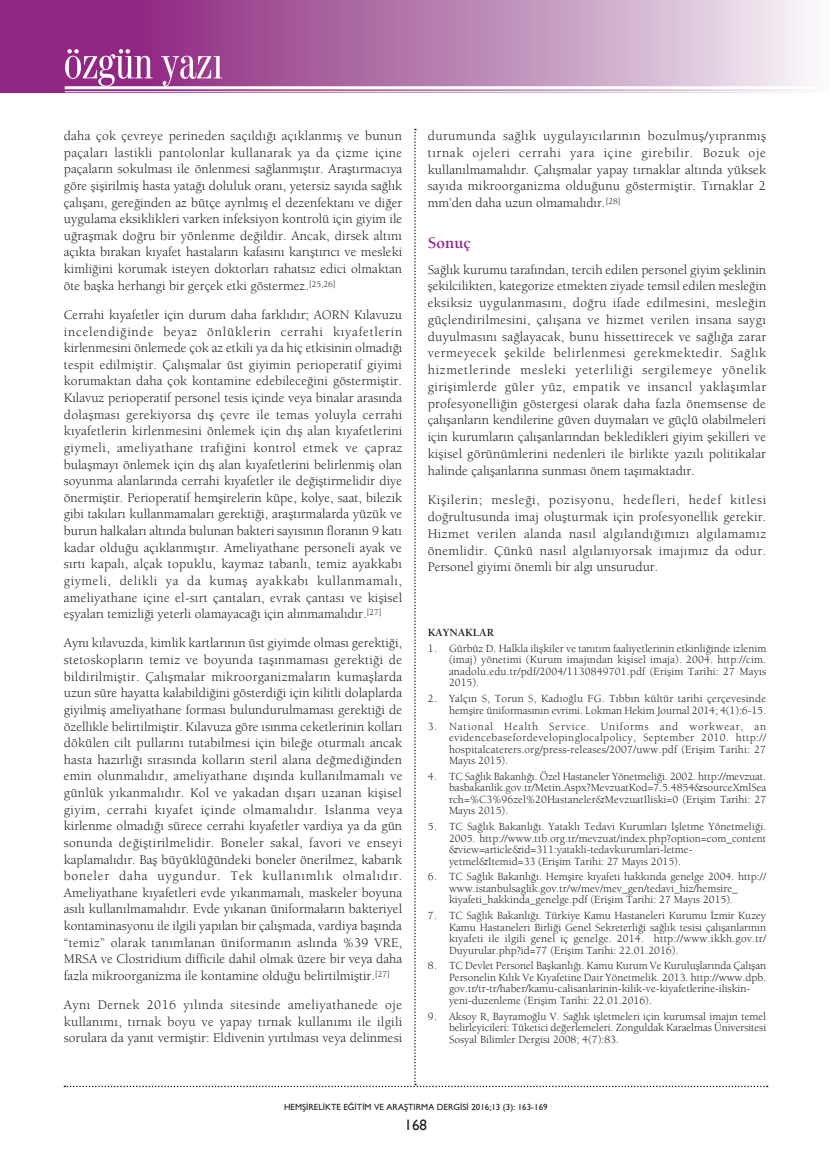
<style>
.page{position:relative;width:830px;height:1149px;background:#fff}
.page>*{position:absolute;margin:0;border:0;box-sizing:border-box;transform-origin:0 0}
.t1{font:16.5px "Berkeley Bold Tr";color:#90268f}
.t2{font:15px "Gill Sans";color:#231f20}
.t3{font:13.5px/16.6px "Berkeley Book Tr";color:#231f20;text-align:justify}
.t4{font:11.25px/11.6px "Berkeley Book Tr";color:#231f20;text-align:justify}
.t5{font:11.25px "Berkeley Bold Tr";color:#231f20}
.t6{font:9px "Gill Sans Normal Tr";color:#231f20}
</style>
<div class="page">
<svg style="left:0;top:0;width:808px;height:92px;background:#b97fb2"></svg>
<svg style="left:65px;top:49px;width:157px;height:37px;background:#ac5da2"></svg>
<hr style="left:65px;top:86px;width:752px;height:3px;background:#fff">
<hr style="left:65px;top:91px;width:752px;height:1px;background:#fff">
<p class="t3" style="left:64px;top:127px;width:340px">daha çok çevreye perineden saçıldığı açıklanmış ve bunun paçaları lastikli pantolonlar kullanarak ya da çizme içine paçaların sokulması ile önlenmesi sağlanmıştır. Araştırmacıya göre şişirilmiş hasta yatağı doluluk oranı, yetersiz sayıda sağlık çalışanı, gereğinden az bütçe ayrılmış el dezenfektanı ve diğer uygulama eksiklikleri varken infeksiyon kontrolü için giyim ile uğraşmak doğru bir yönlenme değildir. Ancak, dirsek altını açıkta bırakan kıyafet hastaların kafasını karıştırıcı ve mesleki kimliğini korumak isteyen doktorları rahatsız edici olmaktan öte başka herhangi bir gerçek etki göstermez.<sup>[25,26]</sup></p>
<p class="t3" style="left:64px;top:306px;width:340px">Cerrahi kıyafetler için durum daha farklıdır; AORN Kılavuzu incelendiğinde beyaz önlüklerin cerrahi kıyafetlerin kirlenmesini önlemede çok az etkili ya da hiç etkisinin olmadığı tespit edilmiştir. Çalışmalar üst giyimin perioperatif giyimi korumaktan daha çok kontamine edebileceğini göstermiştir.<br>Kılavuz perioperatif personel tesis içinde veya binalar arasında dolaşması gerekiyorsa dış çevre ile temas yoluyla cerrahi kıyafetlerin kirlenmesini önlemek için dış alan kıyafetlerini giymeli, ameliyathane trafiğini kontrol etmek ve çapraz bulaşmayı önlemek için dış alan kıyafetlerini belirlenmiş olan soyunma alanlarında cerrahi kıyafetler ile değiştirmelidir diye önermiştir. Perioperatif hemşirelerin küpe, kolye, saat, bilezik gibi takıları kullanmamaları gerektiği, araştırmalarda yüzük ve burun halkaları altında bulunan bakteri sayısının floranın 9 katı kadar olduğu açıklanmıştır. Ameliyathane personeli ayak ve sırtı kapalı, alçak topuklu, kaymaz tabanlı, temiz ayakkabı giymeli, delikli ya da kumaş ayakkabı kullanmamalı, ameliyathane içine el-sırt çantaları, evrak çantası ve kişisel eşyaları temizliği yeterli olamayacağı için alınmamalıdır.<sup>[27]</sup></p>
<p class="t3" style="left:64px;top:634px;width:340px">Aynı kılavuzda, kimlik kartlarının üst giyimde olması gerektiği, stetoskopların temiz ve boyunda taşınmaması gerektiği de bildirilmiştir. Çalışmalar mikroorganizmaların kumaşlarda uzun süre hayatta kalabildiğini gösterdiği için kilitli dolaplarda giyilmiş ameliyathane forması bulundurulmaması gerektiği de özellikle belirtilmiştir. Kılavuza göre ısınma ceketlerinin kolları dökülen cilt pullarını tutabilmesi için bileğe oturmalı ancak hasta hazırlığı sırasında kolların steril alana değmediğinden emin olunmalıdır, ameliyathane dışında kullanılmamalı ve günlük yıkanmalıdır. Kol ve yakadan dışarı uzanan kişisel giyim, cerrahi kıyafet içinde olmamalıdır. Islanma veya kirlenme olmadığı sürece cerrahi kıyafetler vardiya ya da gün sonunda değiştirilmelidir. Boneler sakal, favori ve enseyi kaplamalıdır. Baş büyüklüğündeki boneler önerilmez, kabarık boneler daha uygundur. Tek kullanımlık olmalıdır.<br>Ameliyathane kıyafetleri evde yıkanmamalı, maskeler boyuna asılı kullanılmamalıdır. Evde yıkanan üniformaların bakteriyel kontaminasyonu ile ilgili yapılan bir çalışmada, vardiya başında “temiz” olarak tanımlanan üniformanın aslında %39 VRE, MRSA ve Clostridium difficile dahil olmak üzere bir veya daha fazla mikroorganizma ile kontamine olduğu belirtilmiştir.<sup>[27]</sup></p>
<p class="t3" style="left:64px;top:996px;width:340px">Aynı Dernek 2016 yılında sitesinde ameliyathanede oje kullanımı, tırnak boyu ve yapay tırnak kullanımı ile ilgili sorulara da yanıt vermiştir: Eldivenin yırtılması veya delinmesi</p>
<p class="t3" style="left:427px;top:127px;width:340px">durumunda sağlık uygulayıcılarının bozulmuş/yıpranmış tırnak ojeleri cerrahi yara içine girebilir. Bozuk oje kullanılmamalıdır. Çalışmalar yapay tırnaklar altında yüksek sayıda mikroorganizma olduğunu göstermiştir. Tırnaklar 2 mm’den daha uzun olmamalıdır.<sup>[28]</sup></p>
<p class="t1" style="left:427px;top:233px;width:45px">Sonuç</p>
<p class="t3" style="left:427px;top:261px;width:340px">Sağlık kurumu tarafından, tercih edilen personel giyim şeklinin şekilcilikten, kategorize etmekten ziyade temsil edilen mesleğin eksiksiz uygulanmasını, doğru ifade edilmesini, mesleğin güçlendirilmesini, çalışana ve hizmet verilen insana saygı duyulmasını sağlayacak, bunu hissettirecek ve sağlığa zarar vermeyecek şekilde belirlenmesi gerekmektedir. Sağlık hizmetlerinde mesleki yeterliliği sergilemeye yönelik girişimlerde güler yüz, empatik ve insancıl yaklaşımlar profesyonelliğin göstergesi olarak daha fazla önemsense de çalışanların kendilerine güven duymaları ve güçlü olabilmeleri için kurumların çalışanlarından bekledikleri giyim şekilleri ve kişisel görünümlerini nedenleri ile birlikte yazılı politikalar halinde çalışanlarına sunması önem taşımaktadır.</p>
<p class="t3" style="left:427px;top:491px;width:340px">Kişilerin; mesleği, pozisyonu, hedefleri, hedef kitlesi doğrultusunda imaj oluşturmak için profesyonellik gerekir.<br>Hizmet verilen alanda nasıl algılandığımızı algılamamız önemlidir. Çünkü nasıl algılanıyorsak imajımız da odur.<br>Personel giyimi önemli bir algı unsurudur.</p>
<p class="t5" style="left:427px;top:625px;width:68px">KAYNAKLAR</p>
<p class="t4" style="left:449px;top:642px;width:318px;text-indent:-21px">1 . Gürbüz D. Halkla ilişkiler ve tanıtım faaliyetlerinin etkinliğinde izlenim (imaj) yönetimi (Kurum imajından kişisel imaja). 2004. http://cim. anadolu.edu.tr/pdf/2004/1130849701.pdf (Erişim Tarihi: 27 Mayıs 2015).</p>
<p class="t4" style="left:427px;top:692px;width:340px;text-align:right">2 . Yalçın S, Torun S, Kadıoğlu FG. Tıbbın kültür tarihi çerçevesinde hemşire üniformasının evrimi. Lokman Hekim Journal 2014; 4(1):6-15.</p>
<p class="t4" style="left:449px;top:719px;width:318px;text-indent:-21px">3 . National Health Service. Uniforms and workwear, an evidencebasefordevelopinglocalpolicy, September 2010. http:// hospitalcaterers.org/press-releases/2007/uww.pdf (Erişim Tarihi: 27<br>Mayıs 2015).</p>
<p class="t4" style="left:449px;top:770px;width:319px;text-indent:-21px">4 . TC Sağlık Bakanlığı. Özel Hastaneler Yönetmeliği. 2002. http://mevzuat. basbakanlik.gov.tr/Metin.Aspx?MevzuatKod=7.5.4854&amp;sourceXmlSea rch=%C3%96zel%20Hastaneler&amp;MevzuatIliski=0 (Erişim Tarihi: 27<br>Mayıs 2015).</p>
<p class="t4" style="left:449px;top:820px;width:318px;text-align:left;text-indent:-21px">5 . TC Sağlık Bakanlığı. Yataklı Tedavi Kurumları İşletme Yönetmeliği.<br>2005. http://www.ttb.org.tr/mevzuat/index.php?option=com_content &amp;view=article&amp;id=311:yatakli-tedavkurumlari-letme&shy;yetmel&amp;Itemid=33 (Erişim Tarihi: 27 Mayıs 2015).</p>
<p class="t4" style="left:449px;top:870px;width:318px;text-align:left;text-indent:-21px">6 . TC Sağlık Bakanlığı. Hemşire kıyafeti hakkında genelge 2004. http:// www.istanbulsaglik.gov.tr/w/mev/mev_gen/tedavi_hiz/hemsire_ kiyafeti_hakkinda_genelge.pdf (Erişim Tarihi: 27 Mayıs 2015).</p>
<p class="t4" style="left:449px;top:909px;width:318px;text-indent:-21px">7 . TC Sağlık Bakanlığı. Türkiye Kamu Hastaneleri Kurumu İzmir Kuzey Kamu Hastaneleri Birliği Genel Sekreterliği sağlık tesisi çalışanlarının kıyafeti ile ilgili genel iç genelge. 2014. http://www.ikkh.gov.tr/ Duyurular.php?id=77 (Erişim Tarihi: 22.01.2016).</p>
<p class="t4" style="left:449px;top:959px;width:318px;text-align:left;text-indent:-21px">8 . TC Devlet Personel Başkanlığı. Kamu Kurum Ve Kuruluşlarında Çalışan Personelin Kılık Ve Kıyafetine Dair Yönetmelik. 2013. http://www.dpb. gov.tr/tr-tr/haber/kamu-calisanlarinin-kilik-ve-kiyafetlerine-iliskin&shy;yeni-duzenleme (Erişim Tarihi: 22.01.2016).</p>
<p class="t4" style="left:449px;top:1009px;width:318px;text-indent:-21px">9 . Aksoy R, Bayramoğlu V. Sağlık işletmeleri için kurumsal imajın temel belirleyicileri: Tüketici değerlemeleri. Zonguldak Karaelmas Üniversitesi Sosyal Bilimler Dergisi 2008; 4(7):83.</p>
<p class="t6" style="left:284px;top:1100px;width:265px">HEMŞİRELİKTE EĞİTİM VE ARAŞTIRMA DERGİSİ 2016;13 (3): 163-169</p>
<p class="t2" style="left:404px;top:1115px;width:24px">168</p>
</div>
